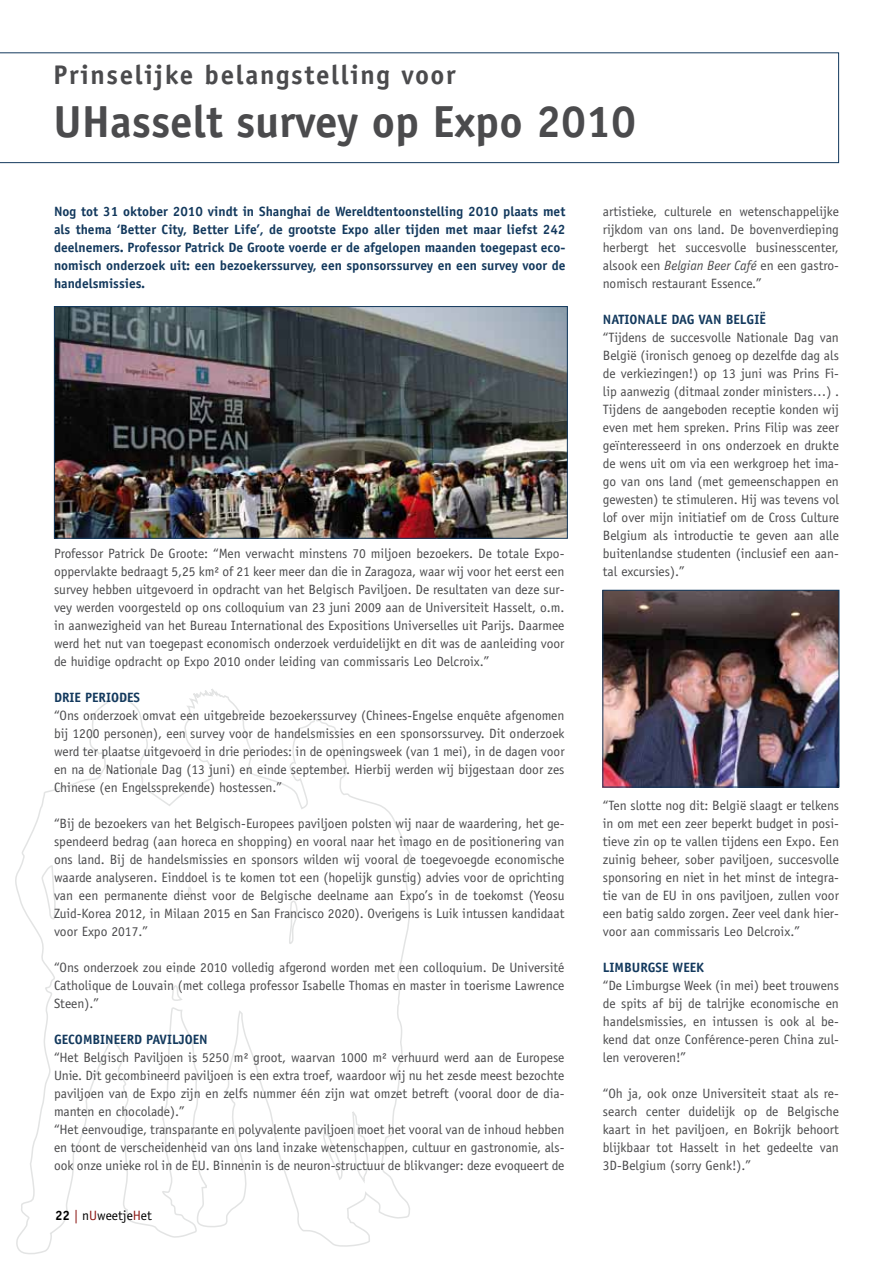
<style>
.page{position:relative;width:893px;height:1263px;background:#fff}
.page>*{position:absolute;margin:0;border:0;box-sizing:border-box;transform-origin:0 0}
.t1{font:700 45px "Officina Sans";color:#4b4b4d}
.t2{font:700 27px "Officina Sans";letter-spacing:.06em;color:#4b4b4d}
.t3{font:13.5px/18px "Officina Sans";color:#4b4b4d;text-align:justify}
.t4{font:700 13.5px/18px "Officina Sans";color:#13395d;text-align:justify}
.t5{font:13.5px "Officina Sans";color:#000}
.s1{font-style:italic}
.s2{font-weight:700}
.s3{color:#8c1713}
</style>
<div class="page">
<svg style="left:15px;top:689px;width:399px;height:565px"></svg>
<svg style="left:0;top:52px;width:839px;height:111px"></svg>
<img style="left:56px;top:308px;width:510px;height:229px">
<div style="left:54px;top:306px;width:514px;height:233px;border:1px solid #13395d"></div>
<img style="left:604px;top:592px;width:233px;height:193px">
<div style="left:602px;top:590px;width:237px;height:197px;border:1px solid #13395d"></div>
<h2 class="t2" style="left:54px;top:58px;width:404px">Prinselijke belangstelling voor</h2>
<h1 class="t1" style="left:54px;top:93px;width:584px">UHasselt survey op Expo 2010</h1>
<p class="t4" style="left:54px;top:202px;width:513px">N og tot 31 oktober 2010 vindt in Shanghai de Wereldtentoonstelling 2010 plaats met als thema ‘Better City, Better Life’, de grootste Expo aller tijden met maar liefst 242 deelnemers. Professor Patrick De Groote voerde er de afgelopen maanden toegepast eco&shy;nomisch onderzoek uit: een bezoekerssurvey, een sponsorssurvey en een survey voor de handelsmissies.</p>
<p class="t3" style="left:603px;top:202px;width:238px">artistieke, culturele en wetenschappelijke rijkdom van ons land. De bovenverdieping herbergt het succesvolle businesscenter, alsook een <span class="s1">Belgian Beer Café</span> en een gastro&shy;nomisch restaurant Essence.”</p>
<p class="t4" style="left:603px;top:310px;width:8px">Natio</p>
<p class="t4" style="left:638px;top:310px;width:42px">nale Dag</p>
<p class="t4" style="left:699px;top:310px;width:69px">van België</p>
<p class="t3" style="left:603px;top:328px;width:238px">“Tijdens de succesvolle Nationale Dag van België (ironisch genoeg op dezelfde dag als de verkiezingen!) op 13 juni was Prins Fi&shy;lip aanwezig (ditmaal zonder ministers…) .<br>Tijdens de aangeboden receptie konden wij even met hem spreken. Prins Filip was zeer geïnteresseerd in ons onderzoek en drukte de wens uit om via een werkgroep het ima&shy;go van ons land (met gemeenschappen en gewesten) te stimuleren. Hij was tevens vol lof over mijn initiatief om de Cross Culture Belgium als introductie te geven aan alle buitenlandse studenten (inclusief een aan&shy;tal excursies).”</p>
<p class="t3" style="left:54px;top:544px;width:512px">Professor Patrick De Groote: “Men verwacht minstens 70 miljoen bezoekers. De totale Expo&shy;oppervlakte bedraagt 5,25 km² of 21 keer meer dan die in Zaragoza, waar wij voor het eerst een survey hebben uitgevoerd in opdracht van het Belgisch Paviljoen. De resultaten van deze sur&shy;vey werden voorgesteld op ons colloquium van 23 juni 2009 aan de Universiteit Hasselt, o.m. in aanwezigheid van het Bureau International des Expositions Universelles uit Parijs. Daarmee werd het nut van toegepast economisch onderzoek verduidelijkt en dit was de aanleiding voor de huidige opdracht op Expo 2010 onder leiding van commissaris Leo Delcroix.”</p>
<p class="t4" style="left:54px;top:688px;width:87px">Drie periodes</p>
<p class="t3" style="left:54px;top:706px;width:512px">“Ons onderzoek omvat een uitgebreide bezoekerssurvey (Chinees-Engelse enquête afgenomen bij 1200 personen), een survey voor de handelsmissies en een sponsorssurvey. Dit onderzoek werd ter plaatse uitgevoerd in drie periodes: in de openingsweek (van 1 mei), in de dagen voor en na de Nationale Dag (13 juni) en einde september. Hierbij werden wij bijgestaan door zes Chinese (en Engelssprekende) hostessen.”</p>
<p class="t3" style="left:54px;top:814px;width:512px">“Bij de bezoekers van het Belgisch-Europees paviljoen polsten wij naar de waardering, het ge&shy;spendeerd bedrag (aan horeca en shopping) en vooral naar het imago en de positionering van ons land. Bij de handelsmissies en sponsors wilden wij vooral de toegevoegde economische waarde analyseren. Einddoel is te komen tot een (hopelijk gunstig) advies voor de oprichting van een permanente dienst voor de Belgische deelname aan Expo’s in de toekomst (Yeosu Zuid-Korea 2012, in Milaan 2015 en San Francisco 2020). Overigens is Luik intussen kandidaat voor Expo 2017.”</p>
<p class="t3" style="left:54px;top:958px;width:512px">“Ons onderzoek zou einde 2010 volledig afgerond worden met een colloquium. De Université Catholique de Louvain (met collega professor Isabelle Thomas en master in toerisme Lawrence Steen).”</p>
<p class="t4" style="left:54px;top:1030px;width:23px">Gecombi</p>
<p class="t4" style="left:105px;top:1030px;width:49px">neerd pavil</p>
<p class="t4" style="left:179px;top:1030px;width:30px">joen</p>
<p class="t3" style="left:54px;top:1048px;width:512px;text-align:left">“Het Belgisch Paviljoen is 5250 m² groot, waarvan 1000 m² verhuurd werd aan de Europese Unie. Dit gecombineerd paviljoen is een extra troef, waardoor wij nu het zesde meest bezochte paviljoen van de Expo zijn en zelfs nummer één zijn wat omzet betreft (vooral door de dia&shy;manten en chocolade).”<br>“Het eenvoudige, transparante en polyvalente paviljoen moet het vooral van de inhoud hebben en toont de verscheidenheid van ons land inzake wetenschappen, cultuur en gastronomie, als&shy;ook onze unieke rol in de EU. Binnenin is de neuron-structuur de blikvanger: deze evoqueert de</p>
<p class="t3" style="left:603px;top:796px;width:238px">“Ten slotte nog dit: België slaagt er telkens in om met een zeer beperkt budget in posi&shy;tieve zin op te vallen tijdens een Expo. Een zuinig beheer, sober paviljoen, succesvolle sponsoring en niet in het minst de integra&shy;tie van de EU in ons paviljoen, zullen voor een batig saldo zorgen. Zeer veel dank hier&shy;voor aan commissaris Leo Delcroix.”</p>
<p class="t4" style="left:603px;top:958px;width:16px">Limbu</p>
<p class="t4" style="left:640px;top:958px;width:64px">rgse week</p>
<p class="t3" style="left:603px;top:976px;width:238px">“De Limburgse Week (in mei) beet trouwens de spits af bij de talrijke economische en handelsmissies, en intussen is ook al be&shy;kend dat onze Conférence-peren China zul&shy;len veroveren!”</p>
<p class="t3" style="left:603px;top:1084px;width:238px">“Oh ja, ook onze Universiteit staat als re&shy;search center duidelijk op de Belgische kaart in het paviljoen, en Bokrijk behoort blijkbaar tot Hasselt in het gedeelte van 3D-Belgium (sorry Genk!).”</p>
<p class="t5" style="left:55px;top:1208px;width:98px"><span class="s2">22</span> <span class="s3">|</span> n<span class="s3">U</span>weetje<span class="s3">H</span>et</p>
</div>
